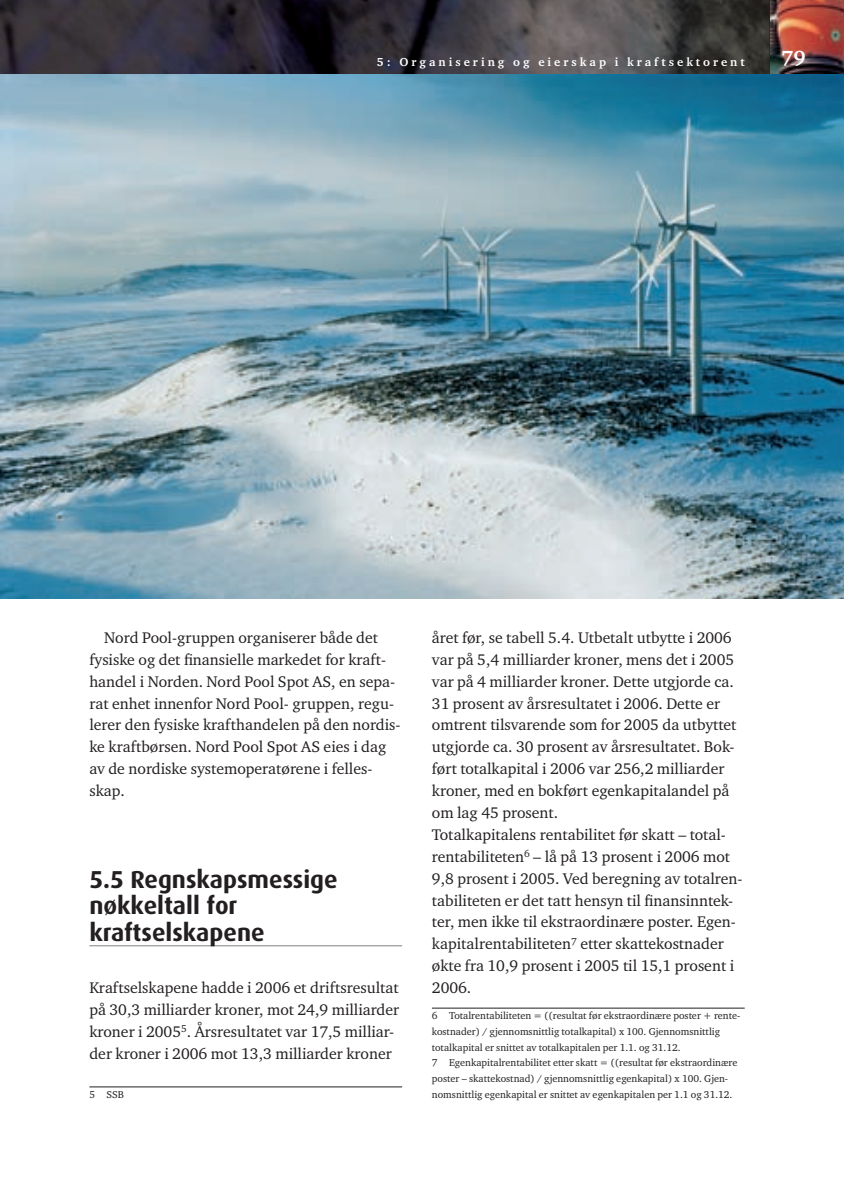
<style>
.page{position:relative;width:844px;height:1191px;background:#fff}
.page>*{position:absolute;margin:0;border:0;box-sizing:border-box;transform-origin:0 0}
.t1{font:700 24.5px/26.2px "Dax";color:#231f20}
.t2{font:700 21px "Charter ITC Std";color:#fff}
.t3{font:15.75px/21.9px "Charter ITC Std";color:#231f20}
.t4{font:700 11.9px "Charter ITC Std";letter-spacing:.25em;color:#fff}
.t5{font:10.15px/15.8px "Charter ITC Std";color:#231f20}
</style>
<div class="page">
<img style="left:0;top:0;width:843px;height:598px">
<hr style="left:0;top:74px;width:843px;height:1px;background:#231f20">
<hr style="left:769px;top:0;width:1px;height:75px;background:#231f20">
<img style="left:770px;top:0;width:73px;height:74px">
<hr style="left:89px;top:945px;width:313px;height:1px;background:#808285">
<hr style="left:89px;top:1086px;width:313px;height:1px;background:#231f20">
<hr style="left:432px;top:1007px;width:312px;height:1px;background:#231f20">
<p class="t4" style="left:377px;top:55px;width:369px">5: Organisering og eierskap i kraftsektorent</p>
<h2 class="t2" style="left:781px;top:45px;width:26px">79</h2>
<p class="t3" style="left:89px;top:626px;width:312px;text-indent:15px">Nord Pool-gruppen organiserer både det fysiske og det finansielle markedet for kraft&shy;handel i Norden. Nord Pool Spot AS, en sepa&shy;rat enhet innenfor Nord Pool- gruppen, regu&shy;lerer den fysiske krafthandelen på den nordis&shy;ke kraftbørsen. Nord Pool Spot AS eies i dag av de nordiske systemoperatørene i felles&shy;skap.</p>
<h1 class="t1" style="left:89px;top:866px;width:250px">5.5 Regnskapsmessige nøkkeltall for kraftselskapene</h1>
<p class="t3" style="left:89px;top:976px;width:311px">Kraftselskapene hadde i 2006 et driftsresultat på 30,3 milliarder kroner, mot 24,9 milliarder kroner i 2005<sup>5</sup>. Årsresultatet var 17,5 milliar&shy;der kroner i 2006 mot 13,3 milliarder kroner</p>
<p class="t5" style="left:89px;top:1086px;width:36px">5 SSB</p>
<p class="t3" style="left:432px;top:626px;width:312px">året før, se tabell 5.4. Utbetalt utbytte i 2006 var på 5,4 milliarder kroner, mens det i 2005 var på 4 milliarder kroner. Dette utgjorde ca.<br>31 prosent av årsresultatet i 2006. Dette er omtrent tilsvarende som for 2005 da utbyttet utgjorde ca. 30 prosent av årsresultatet. Bok&shy;ført totalkapital i 2006 var 256,2 milliarder kroner, med en bokført egenkapitalandel på om lag 45 prosent.<br>Totalkapitalens rentabilitet før skatt – total&shy;rentabiliteten<sup>6</sup> – lå på 13 prosent i 2006 mot 9,8 prosent i 2005. Ved beregning av totalren&shy;tabiliteten er det tatt hensyn til finansinntek&shy;ter, men ikke til ekstraordinære poster. Egen&shy;kapitalrentabiliteten<sup>7</sup> etter skattekostnader økte fra 10,9 prosent i 2005 til 15,1 prosent i 2006.</p>
<p class="t5" style="left:432px;top:1007px;width:310px">6 Totalrentabiliteten = ((resultat før ekstraordinære poster + rente&shy;kostnader) / gjennomsnittlig totalkapital) x 100. Gjennomsnittlig totalkapital er snittet av totalkapitalen per 1.1. og 31.12.<br>7 Egenkapitalrentabilitet etter skatt = ((resultat før ekstraordinære poster – skattekostnad) / gjennomsnittlig egenkapital) x 100. Gjen&shy;nomsnittlig egenkapital er snittet av egenkapitalen per 1.1 og 31.12.</p>
</div>
